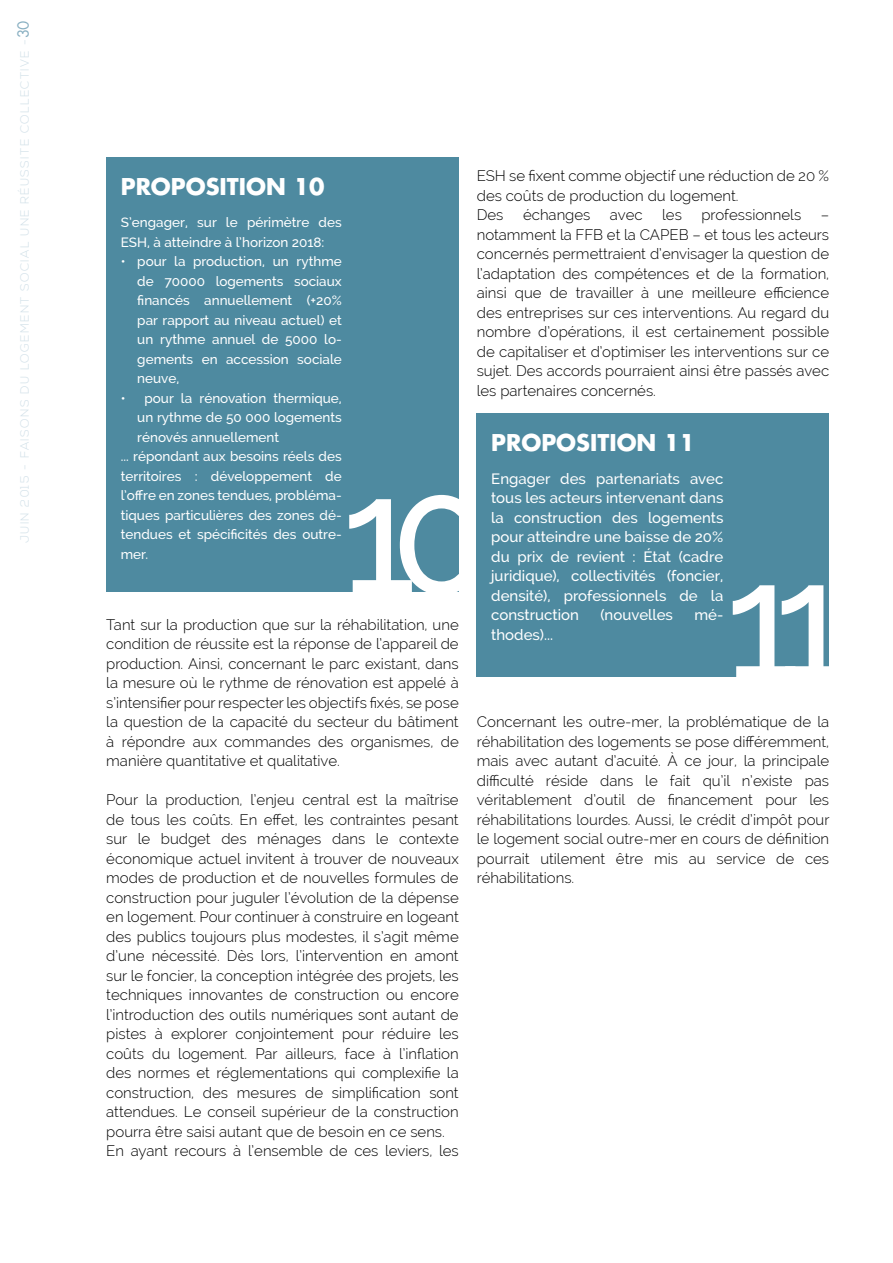
<style>
.page{position:relative;width:893px;height:1263px;background:#fff}
.page>*{position:absolute;margin:0;border:0;box-sizing:border-box;transform-origin:0 0}
.t1{font:500 164.85px "Raleway";color:#fff}
.t2{font:700 22.5px "Futura";color:#fff}
.légende_graphes{font:300 15px/19.5px "Raleway";color:#000;text-align:justify}
.t3{font:500 15px/19.5px "Raleway";color:#fff;text-align:justify}
.t4{font:500 13.5px/19.5px "Raleway";color:#fff;text-align:justify}
.t5{font:300 12px "Nexa";letter-spacing:.1em;color:#d1e0e8}
.s1{font-family:"Futura";font-weight:400;font-size:15px;color:#88afc1}
</style>
<div class="page">
<div style="left:106px;top:157px;width:353px;height:435px;background:#4e8aa0"></div>
<div style="left:477px;top:414px;width:352px;height:263px;background:#4e8aa0"></div>
<p class="t5" style="left:18px;top:543px;width:523px;rotate:-90deg">JUIN 2015 - FAISONS DU LOGEMENT SOCIAL UNE RÉUSSITE COLLECTIVE -<span class="s1">30</span></p>
<p class="légende_graphes" style="left:477px;top:166px;width:354px">ESH se fixent comme objectif une réduction de 20 % des coûts de production du logement.</p>
<p class="légende_graphes" style="left:477px;top:205px;width:28px">Des</p>
<p class="légende_graphes" style="left:523px;top:205px;width:69px">échanges</p>
<p class="légende_graphes" style="left:610px;top:205px;width:34px">avec</p>
<p class="légende_graphes" style="left:662px;top:205px;width:21px">les</p>
<p class="légende_graphes" style="left:701px;top:205px;width:101px">professionnels</p>
<p class="t2" style="left:121px;top:171px;width:205px">PROPOSITION 10</p>
<p class="t4" style="left:121px;top:213px;width:222px">S’engager, sur le périmètre des<br>ESH, à atteindre à l’horizon 2018:</p>
<p class="t4" style="left:137px;top:252px;width:206px;text-indent:-16px">• pour la production, un rythme de 70000 logements sociaux financés annuellement (+20% par rapport au niveau actuel) et un rythme annuel de 5000 lo&shy;gements en accession sociale neuve,</p>
<p class="t4" style="left:137px;top:388px;width:206px;text-indent:-16px">• pour la rénovation thermique, un rythme de 50 000 logements rénovés annuellement</p>
<p class="t4" style="left:121px;top:447px;width:222px">... répondant aux besoins réels des territoires : développement de l’offre en zones tendues, probléma&shy;tiques particulières des zones dé&shy;tendues et spécificités des outre&shy;mer.</p>
<p class="légende_graphes" style="left:477px;top:205px;width:354px;text-indent:344px">– notamment la FFB et la CAPEB – et tous les acteurs concernés permettraient d’envisager la question de l’adaptation des compétences et de la formation, ainsi que de travailler à une meilleure efficience des entreprises sur ces interventions. Au regard du nombre d’opérations, il est certainement possible de capitaliser et d’optimiser les interventions sur ce sujet. Des accords pourraient ainsi être passés avec les partenaires concernés.</p>
<p class="t2" style="left:491px;top:427px;width:205px">PROPOSITION 11</p>
<p class="t3" style="left:491px;top:469px;width:234px">Engager des partenariats avec tous les acteurs intervenant dans la construction des logements pour atteindre une baisse de 20% du prix de revient : État (cadre juridique), collectivités (foncier, densité), professionnels de la construction</p>
<p class="t1" style="left:342px;top:440px;width:152px">10</p>
<p class="t1" style="left:725px;top:526px;width:124px">11</p>
<p class="t3" style="left:600px;top:605px;width:74px">(nouvelles</p>
<p class="t3" style="left:694px;top:605px;width:30px">mé-</p>
<p class="légende_graphes" style="left:106px;top:614px;width:354px">Tant sur la production que sur la réhabilitation, une condition de réussite est la réponse de l’appareil de production. Ainsi, concernant le parc existant, dans la mesure où le rythme de rénovation est appelé à s’intensifier pour respecter les objectifs fixés, se pose la question de la capacité du secteur du bâtiment à répondre aux commandes des organismes, de manière quantitative et qualitative.</p>
<p class="légende_graphes" style="left:106px;top:790px;width:354px">Pour la production, l’enjeu central est la maîtrise de tous les coûts. En effet, les contraintes pesant sur le budget des ménages dans le contexte économique actuel invitent à trouver de nouveaux modes de production et de nouvelles formules de construction pour juguler l’évolution de la dépense en logement. Pour continuer à construire en logeant des publics toujours plus modestes, il s’agit même d’une nécessité. Dès lors, l’intervention en amont sur le foncier, la conception intégrée des projets, les techniques innovantes de construction ou encore l’introduction des outils numériques sont autant de pistes à explorer conjointement pour réduire les coûts du logement. Par ailleurs, face à l’inflation des normes et réglementations qui complexifie la construction, des mesures de simplification sont attendues. Le conseil supérieur de la construction pourra être saisi autant que de besoin en ce sens.</p>
<p class="légende_graphes" style="left:106px;top:1141px;width:354px">En ayant recours à l’ensemble de ces leviers, les</p>
<p class="t3" style="left:491px;top:625px;width:63px">thodes)...</p>
<p class="légende_graphes" style="left:477px;top:712px;width:354px">Concernant les outre-mer, la problématique de la réhabilitation des logements se pose différemment, mais avec autant d’acuité. À ce jour, la principale difficulté réside dans le fait qu’il n’existe pas véritablement d’outil de financement pour les réhabilitations lourdes. Aussi, le crédit d’impôt pour le logement social outre-mer en cours de définition pourrait utilement être mis au service de ces réhabilitations.</p>
</div>
